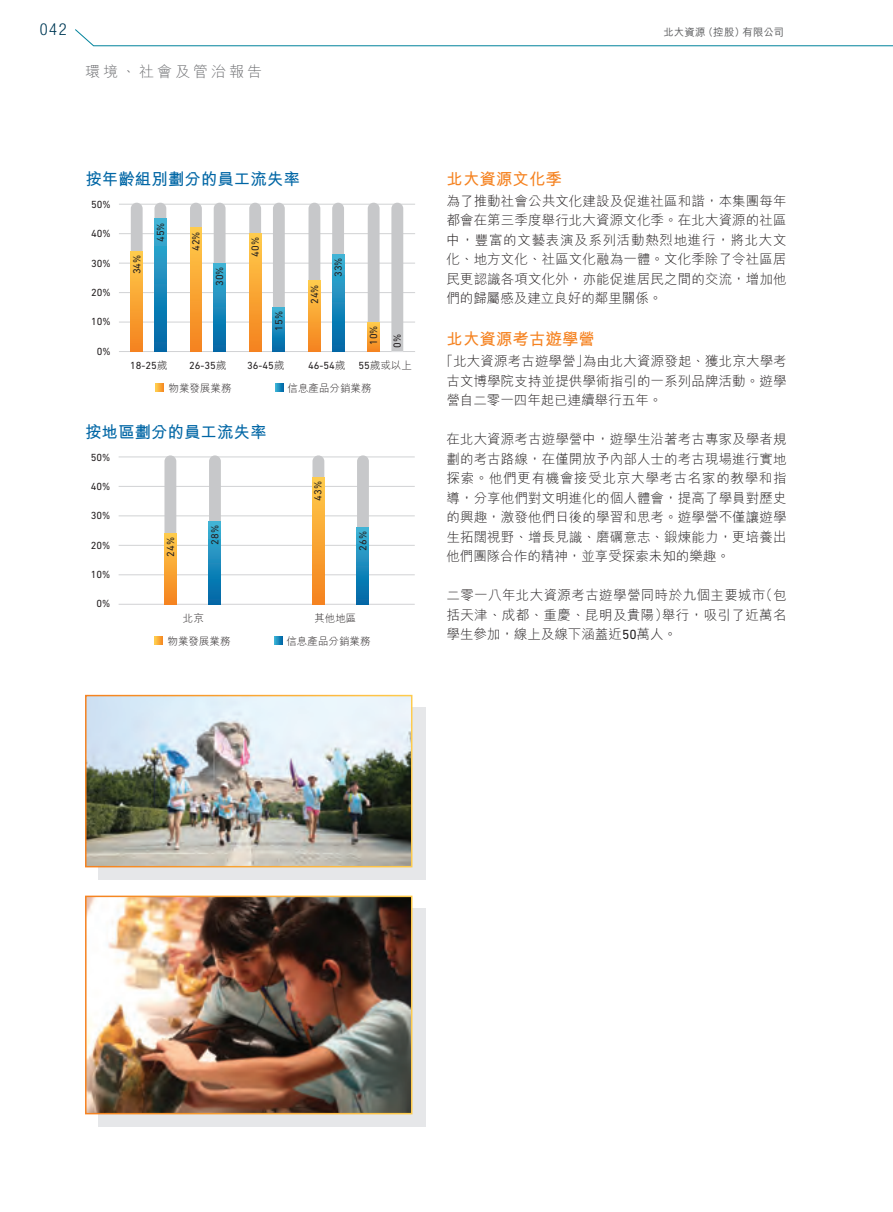
<style>
.page{position:relative;width:893px;height:1212px;background:#fff}
.page>*{position:absolute;margin:0;border:0;box-sizing:border-box;transform-origin:0 0}
.t1{font:16.5px "M Hei HK Bold E Ten B5 H";color:#0166a5}
.t2{font:16.5px "M Hei HK Bold E Ten B5 H";color:#f58220}
.t3{font:300 condensed 16.5px "Helvetica Neue LT Std";color:#003b57}
.t4{font:15px "M Hei HK Light E Ten B5 H";letter-spacing:.2em;color:#6c6d70}
.t5{font:13.5px/19.5px "M Hei HK Light E Ten B5 H";letter-spacing:.01em;color:#231f20;text-align:justify}
.t6{font:10.5px "DIN Next LT Pro";color:#231f20}
.t7{font:10.5px "M Hei HK Light E Ten B5 H";color:#231f20}
.t8{font:10.5px "M Hei HK Medium E Ten B5 H";letter-spacing:.005em;color:#57585a}
.s1{font-family:"M Hei HK Light E Ten B5 H"}
.s2{font-family:"DIN Next LT Pro"}
</style>
<div class="page">
<svg style="left:75px;top:29px;width:818px;height:18px"></svg>
<hr style="left:119px;top:351px;width:296px;height:1px;background:#d1d2d4">
<hr style="left:119px;top:322px;width:296px;height:1px;background:#d1d2d4">
<hr style="left:119px;top:292px;width:296px;height:1px;background:#d1d2d4">
<hr style="left:119px;top:263px;width:296px;height:1px;background:#d1d2d4">
<hr style="left:119px;top:233px;width:296px;height:1px;background:#d1d2d4">
<hr style="left:119px;top:204px;width:296px;height:1px;background:#d1d2d4">
<svg style="left:131px;top:203px;width:12px;height:48px"></svg>
<svg style="left:154px;top:203px;width:12px;height:16px"></svg>
<svg style="left:190px;top:203px;width:12px;height:25px"></svg>
<svg style="left:214px;top:203px;width:12px;height:60px"></svg>
<svg style="left:249px;top:203px;width:12px;height:31px"></svg>
<svg style="left:273px;top:203px;width:12px;height:104px"></svg>
<svg style="left:308px;top:203px;width:12px;height:78px"></svg>
<svg style="left:332px;top:203px;width:12px;height:51px"></svg>
<svg style="left:368px;top:203px;width:12px;height:119px"></svg>
<svg style="left:391px;top:203px;width:12px;height:148px;background:#c9cacc"></svg>
<svg style="left:154px;top:219px;width:12px;height:132px;background:#1b8bbd"></svg>
<svg style="left:214px;top:263px;width:12px;height:88px"></svg>
<svg style="left:273px;top:307px;width:12px;height:44px"></svg>
<svg style="left:332px;top:254px;width:12px;height:97px"></svg>
<svg style="left:131px;top:251px;width:12px;height:100px"></svg>
<svg style="left:190px;top:228px;width:12px;height:123px"></svg>
<svg style="left:249px;top:234px;width:12px;height:117px"></svg>
<svg style="left:308px;top:281px;width:12px;height:70px"></svg>
<svg style="left:368px;top:322px;width:12px;height:29px"></svg>
<svg style="left:156px;top:383px;width:8px;height:8px"></svg>
<svg style="left:275px;top:383px;width:8px;height:9px"></svg>
<hr style="left:119px;top:604px;width:296px;height:1px;background:#d1d2d4">
<hr style="left:119px;top:574px;width:296px;height:1px;background:#d1d2d4">
<hr style="left:119px;top:545px;width:296px;height:1px;background:#d1d2d4">
<hr style="left:119px;top:515px;width:296px;height:1px;background:#d1d2d4">
<hr style="left:119px;top:486px;width:296px;height:1px;background:#d1d2d4">
<hr style="left:119px;top:456px;width:296px;height:1px;background:#d1d2d4">
<svg style="left:164px;top:455px;width:12px;height:78px"></svg>
<svg style="left:209px;top:455px;width:12px;height:67px"></svg>
<svg style="left:312px;top:455px;width:12px;height:22px"></svg>
<svg style="left:357px;top:455px;width:12px;height:73px"></svg>
<svg style="left:209px;top:522px;width:12px;height:82px"></svg>
<svg style="left:357px;top:528px;width:12px;height:76px"></svg>
<svg style="left:164px;top:533px;width:12px;height:71px"></svg>
<svg style="left:312px;top:477px;width:12px;height:127px;background:#f9a634"></svg>
<svg style="left:155px;top:637px;width:8px;height:8px"></svg>
<svg style="left:274px;top:637px;width:8px;height:8px"></svg>
<svg style="left:98px;top:908px;width:327px;height:219px;background:#d7cfc2"></svg>
<div style="left:98px;top:708px;width:327px;height:172px;background:#e6e7e9"></div>
<img style="left:88px;top:698px;width:321px;height:166px">
<div style="left:85px;top:695px;width:327px;height:172px;border:2px solid #fff"></div>
<img style="left:88px;top:898px;width:321px;height:213px">
<p class="t3" style="left:40px;top:20px;width:29px">042</p>
<p class="t8" style="left:663px;top:28px;width:122px">北大資源（控股）有限公司</p>
<p class="t4" style="left:85px;top:65px;width:178px">環境、社會及管治報告</p>
<p class="t1" style="left:85px;top:172px;width:216px">按年齡組別劃分的員工流失率</p>
<p class="t6" style="left:91px;top:201px;width:21px">50%</p>
<p class="t6" style="left:91px;top:230px;width:21px">40%</p>
<p class="t6" style="left:91px;top:259px;width:21px">30%</p>
<p class="t6" style="left:91px;top:289px;width:21px">20%</p>
<p class="t6" style="left:91px;top:318px;width:21px">10%</p>
<p class="t6" style="left:97px;top:347px;width:15px">0%</p>
<p class="t6" style="left:130px;top:362px;width:39px">18-25<span class="s1">歲</span></p>
<p class="t6" style="left:189px;top:362px;width:39px">26-35<span class="s1">歲</span></p>
<p class="t6" style="left:247px;top:362px;width:39px">36-45<span class="s1">歲</span></p>
<p class="t6" style="left:308px;top:362px;width:39px">46-54<span class="s1">歲</span></p>
<p class="t7" style="left:359px;top:361px;width:55px"><span class="s2">55</span>歲或以上</p>
<p class="t7" style="left:169px;top:384px;width:65px">物業發展業務</p>
<p class="t7" style="left:288px;top:384px;width:86px">信息產品分銷業務</p>
<p class="t6" style="left:157px;top:242px;width:21px;rotate:-90deg">45%</p>
<p class="t6" style="left:192px;top:251px;width:21px;rotate:-90deg">42%</p>
<p class="t6" style="left:252px;top:257px;width:21px;rotate:-90deg">40%</p>
<p class="t6" style="left:216px;top:286px;width:21px;rotate:-90deg">30%</p>
<p class="t6" style="left:133px;top:274px;width:21px;rotate:-90deg">34%</p>
<p class="t6" style="left:335px;top:277px;width:21px;rotate:-90deg">33%</p>
<p class="t6" style="left:311px;top:304px;width:21px;rotate:-90deg">24%</p>
<p class="t6" style="left:275px;top:330px;width:21px;rotate:-90deg">15%</p>
<p class="t6" style="left:370px;top:345px;width:21px;rotate:-90deg">10%</p>
<p class="t6" style="left:394px;top:348px;width:15px;rotate:-90deg">0%</p>
<p class="t1" style="left:85px;top:425px;width:183px">按地區劃分的員工流失率</p>
<p class="t6" style="left:91px;top:453px;width:21px">50%</p>
<p class="t6" style="left:91px;top:483px;width:21px">40%</p>
<p class="t6" style="left:91px;top:512px;width:21px">30%</p>
<p class="t6" style="left:91px;top:541px;width:21px">20%</p>
<p class="t6" style="left:91px;top:571px;width:21px">10%</p>
<p class="t6" style="left:96px;top:600px;width:15px">0%</p>
<p class="t7" style="left:183px;top:614px;width:23px">北京</p>
<p class="t7" style="left:314px;top:614px;width:44px">其他地區</p>
<p class="t7" style="left:168px;top:637px;width:65px">物業發展業務</p>
<p class="t7" style="left:286px;top:637px;width:86px">信息產品分銷業務</p>
<p class="t6" style="left:314px;top:500px;width:21px;rotate:-90deg">43%</p>
<p class="t6" style="left:211px;top:545px;width:21px;rotate:-90deg">28%</p>
<p class="t6" style="left:359px;top:551px;width:21px;rotate:-90deg">26%</p>
<p class="t6" style="left:167px;top:557px;width:21px;rotate:-90deg">24%</p>
<p class="t2" style="left:446px;top:172px;width:117px">北大資源文化季</p>
<p class="t5" style="left:446px;top:193px;width:342px">為了推動社會公共文化建設及促進社區和諧，本集團每年都會在第三季度舉行北大資源文化季。在北大資源的社區中，豐富的文藝表演及系列活動熱烈地進行，將北大文化、地方文化、社區文化融為一體。文化季除了令社區居民更認識各項文化外，亦能促進居民之間的交流，增加他們的歸屬感及建立良好的鄰里關係。</p>
<p class="t2" style="left:446px;top:333px;width:150px">北大資源考古遊學營</p>
<p class="t5" style="left:446px;top:353px;width:342px;text-indent:-7px">「北大資源考古遊學營」為由北大資源發起、獲北京大學考古文博學院支持並提供學術指引的一系列品牌活動。遊學營自二零一四年起已連續舉行五年。</p>
<p class="t5" style="left:446px;top:431px;width:342px">在北大資源考古遊學營中，遊學生沿著考古專家及學者規劃的考古路線，在僅開放予內部人士的考古現場進行實地探索。他們更有機會接受北京大學考古名家的教學和指導，分享他們對文明進化的個人體會，提高了學員對歷史的興趣，激發他們日後的學習和思考。遊學營不僅讓遊學生拓闊視野、增長見識、磨礪意志、鍛煉能力，更培養出他們團隊合作的精神，並享受探索未知的樂趣。</p>
<p class="t5" style="left:446px;top:587px;width:342px">二零一八年北大資源考古遊學營同時於九個主要城市（包括天津、成都、重慶、昆明及貴陽）舉行，吸引了近萬名學生參加，線上及線下涵蓋近<span class="s2">50</span>萬人。</p>
</div>
